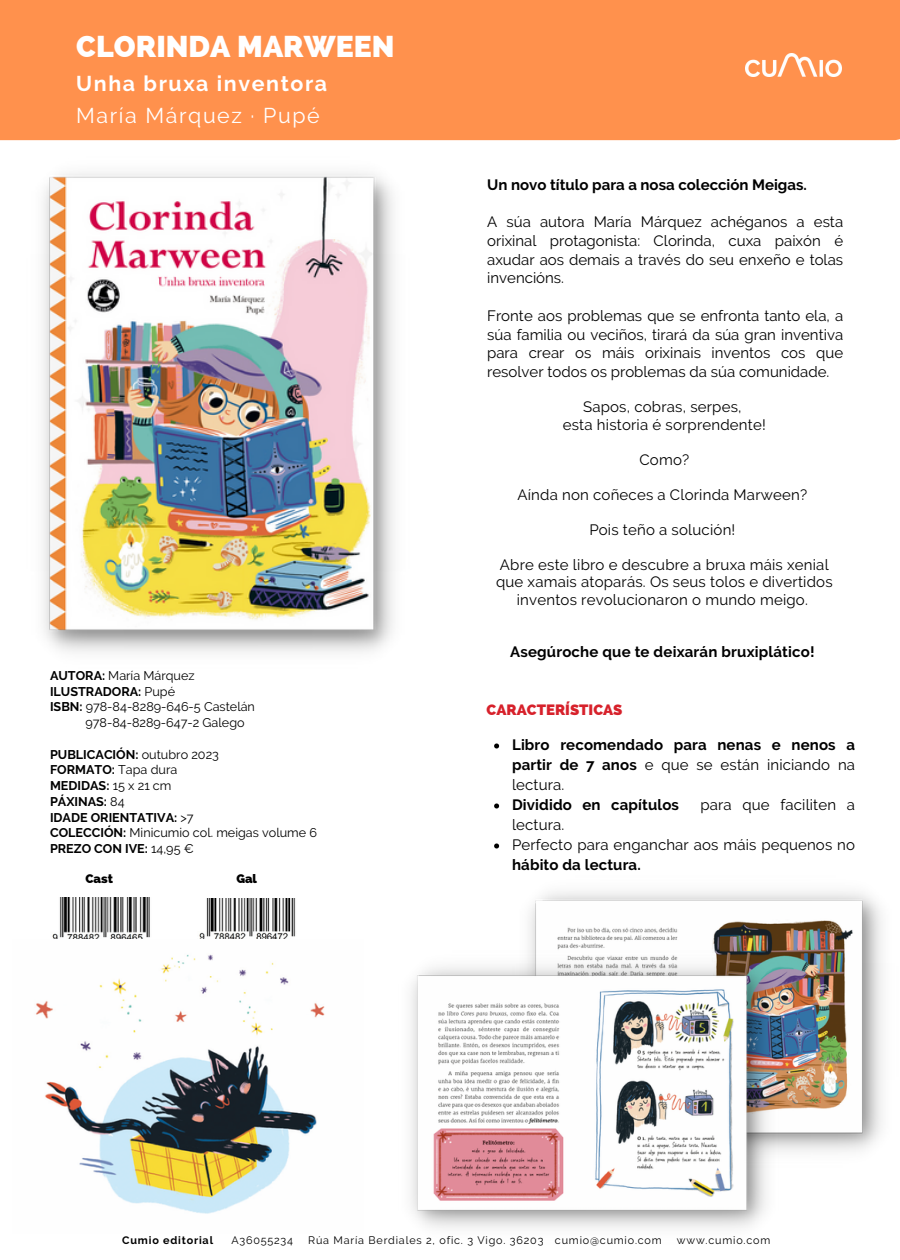
<style>
.page{position:relative;width:900px;height:1260px;background:#fff}
.page>*{position:absolute;margin:0;border:0;box-sizing:border-box;transform-origin:0 0}
.t1{font:800 30.25px "Raleway";color:#fff}
.t2{font:700 21.25px "Raleway";letter-spacing:.075em;color:#fff}
.t3{font:21.25px "Raleway";letter-spacing:.075em;color:#fff}
.t4{font:15px/18.8px "Raleway";letter-spacing:.015em;color:#000;text-align:justify}
.t5{font:700 15px/20px "Raleway";letter-spacing:.01em;color:#000;text-align:justify}
.t6{font:800 15px "Raleway";color:#d7212b}
.t7{font:700 12.5px "Raleway";color:#000}
.t8{font:12.5px "Raleway";color:#000}
.t9{font:800 12.5px "Raleway";color:#000}
.t10{font:10.75px "Raleway";letter-spacing:.075em;color:#000}
.t11{font:700 10.75px "Raleway";letter-spacing:.075em;color:#000}
.s1{font-weight:700}
.s2{font-weight:400}
</style>
<div class="page">
<div style="left:0;top:0;width:900px;height:140px;background:#ff914d"></div>
<img style="left:746px;top:54px;width:96px;height:22px">
<img style="left:52px;top:898px;width:98px;height:41px">
<img style="left:199px;top:898px;width:97px;height:41px">
<img style="left:36px;top:954px;width:289px;height:260px">
<img style="left:43px;top:173px;width:351px;height:479px">
<img style="left:528px;top:891px;width:355px;height:261px">
<img style="left:411px;top:951px;width:368px;height:277px">
<svg style="left:494px;top:744px;width:5px;height:5px"></svg>
<svg style="left:494px;top:804px;width:5px;height:5px"></svg>
<svg style="left:494px;top:844px;width:5px;height:5px"></svg>
<p class="t1" style="left:76px;top:29px;width:320px">CLORINDA MARWEEN</p>
<p class="t2" style="left:76px;top:71px;width:252px">Unha bruxa inventora</p>
<p class="t3" style="left:76px;top:104px;width:245px">María Márquez · Pupé</p>
<p class="t8" style="left:50px;top:668px;width:146px"><span class="s1">AUTORA:</span> María Márquez</p>
<p class="t7" style="left:50px;top:684px;width:127px">ILUSTRADORA: <span class="s2">Pupé</span></p>
<p class="t8" style="left:50px;top:700px;width:206px"><span class="s1">ISBN:</span> 978-84-8289-646-5 Castelán</p>
<p class="t8" style="left:85px;top:715px;width:161px">978-84-8289-647-2 Galego</p>
<p class="t7" style="left:50px;top:747px;width:170px">PUBLICACIÓN: <span class="s2">outubro 2023</span></p>
<p class="t7" style="left:50px;top:763px;width:129px">FORMATO: <span class="s2">Tapa dura</span></p>
<p class="t7" style="left:50px;top:778px;width:123px">MEDIDAS: <span class="s2">15 x 21 cm</span></p>
<p class="t7" style="left:50px;top:794px;width:76px">PÁXINAS: <span class="s2">84</span></p>
<p class="t7" style="left:50px;top:810px;width:145px">IDADE ORIENTATIVA: <span class="s2">&gt;7</span></p>
<p class="t8" style="left:50px;top:826px;width:269px"><span class="s1">COLECCIÓN:</span> Minicumio col. meigas volume 6</p>
<p class="t7" style="left:50px;top:842px;width:145px">PREZO CON IVE: <span class="s2">14,95 €</span></p>
<p class="t9" style="left:85px;top:871px;width:29px">Cast</p>
<p class="t9" style="left:236px;top:871px;width:22px">Gal</p>
<p class="t5" style="left:487px;top:174px;width:321px">Un novo título para a nosa colección Meigas.</p>
<p class="t4" style="left:487px;top:213px;width:357px">A súa autora María Márquez achéganos a esta orixinal protagonista: Clorinda, cuxa paixón é axudar aos demais a través do seu enxeño e tolas invencións.</p>
<p class="t4" style="left:487px;top:306px;width:357px">Fronte aos problemas que se enfronta tanto ela, a súa familia ou veciños, tirará da súa gran inventiva para crear os máis orixinais inventos cos que resolver todos os problemas da súa comunidade.</p>
<p class="t4" style="left:583px;top:397px;width:160px">Sapos, cobras, serpes,</p>
<p class="t4" style="left:563px;top:415px;width:205px">esta historia é sorprendente!</p>
<p class="t4" style="left:639px;top:450px;width:51px">Como?</p>
<p class="t4" style="left:517px;top:485px;width:291px">Aínda non coñeces a Clorinda Marween?</p>
<p class="t4" style="left:589px;top:520px;width:148px">Pois teño a solución!</p>
<p class="t4" style="left:496px;top:556px;width:338px;line-height:17.5px;text-align:center">Abre este libro e descubre a bruxa máis xenial que xamais atoparás. Os seus tolos e divertidos inventos revolucionaron o mundo meigo.</p>
<p class="t5" style="left:510px;top:642px;width:306px">Asegú roche que te deixarán bruxiplático!</p>
<p class="t6" style="left:487px;top:701px;width:137px">CARACTERÍSTICAS</p>
<p class="t5" style="left:512px;top:734px;width:344px">Libro recomendado para nenas e nenos a partir de 7 anos <span class="s2">e que se están iniciando na lectura.</span></p>
<p class="t5" style="left:512px;top:794px;width:168px">Dividido en capítulos</p>
<p class="t4" style="left:700px;top:795px;width:156px">para que faciliten a</p>
<p class="t4" style="left:512px;top:815px;width:54px">lectura.</p>
<p class="t4" style="left:512px;top:834px;width:344px;line-height:20px">Perfecto para enganchar aos máis pequenos no <span class="s1">hábito da lectura.</span></p>
<p class="t11" style="left:122px;top:1234px;width:92px">Cumio editorial</p>
<p class="t10" style="left:231px;top:1234px;width:63px">A36055234</p>
<p class="t10" style="left:308px;top:1234px;width:355px">Rúa María Berdiales 2, ofic. 3 Vigo. 36203 cumio@cumio.com</p>
<p class="t10" style="left:677px;top:1234px;width:95px">www.cumio.com</p>
</div>
